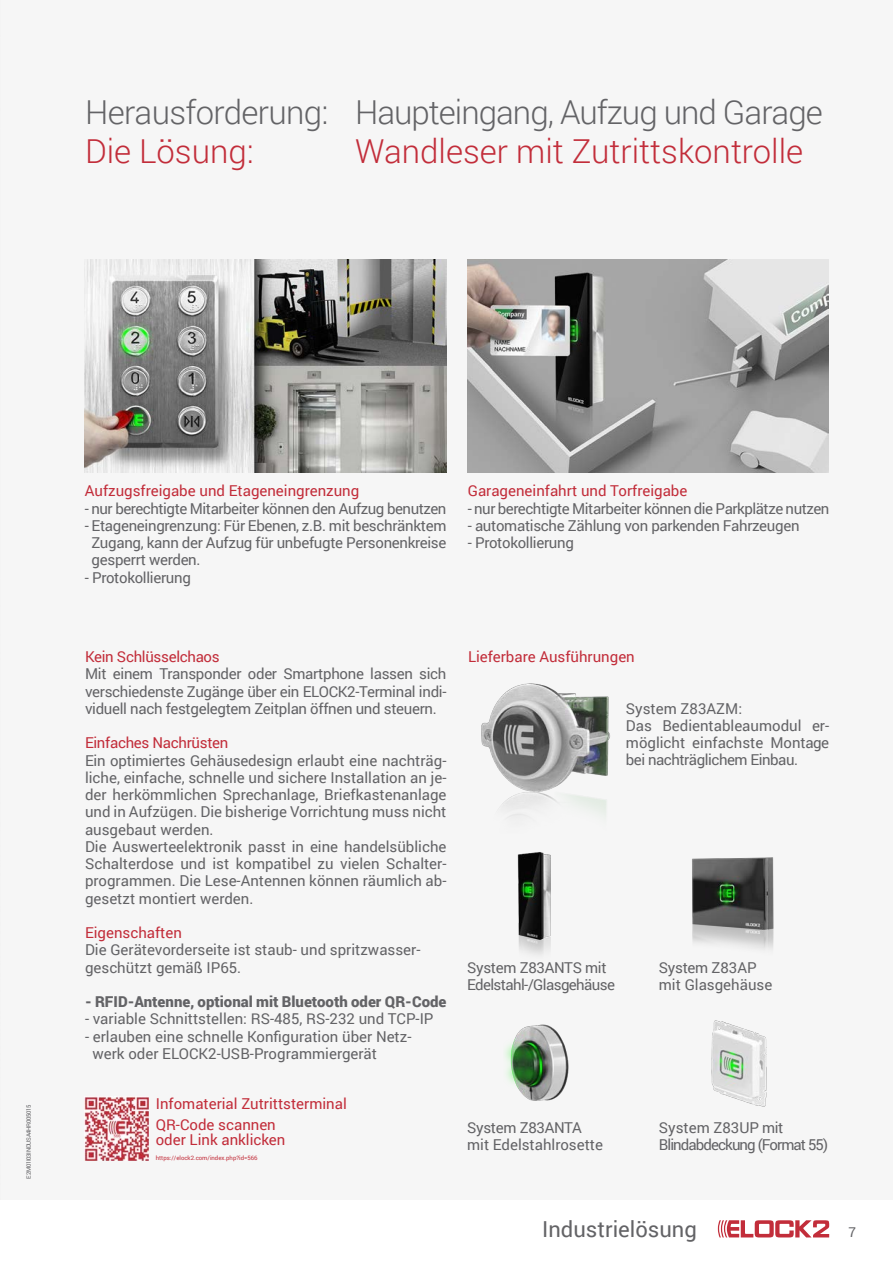
<style>
.page{position:relative;width:893px;height:1263px;background:#fff}
.page>*{position:absolute;margin:0;border:0;box-sizing:border-box;transform-origin:0 0}
.t1{font:300 33px "Roboto";letter-spacing:-.03em;color:#636366}
.t2{font:300 33px "Roboto";color:#c22d3a}
.t3{font:22.05px "Roboto";color:#636366}
.t4{font:15px/17.2px "Roboto";letter-spacing:-.02em;color:#636366;text-align:justify}
.t5{font:15px "Roboto";color:#636366}
.Absatzformat_1{font:15px "Roboto";color:#c22d3a}
.t6{font:900 15px "Roboto";color:#636366}
.Absatzformat_1-2{font:15px "Roboto";letter-spacing:-.02em;color:#c22d3a}
.t7{font:15px "Roboto";letter-spacing:-.06em;color:#636366}
.t8{font:15px "Roboto";letter-spacing:-.04em;color:#636366}
.t9{font:13.5px "Roboto";color:#636366}
.Absatzformat_1-3{font:6px "Roboto";color:#c22d3a}
.t10{font:6px "Roboto";letter-spacing:-.05em;color:#636366}
</style>
<div class="page">
<img style="left:85px;top:259px;width:361px;height:213px">
<img style="left:467px;top:259px;width:362px;height:213px">
<img style="left:517px;top:851px;width:34px;height:108px">
<img style="left:503px;top:1024px;width:66px;height:77px">
<img style="left:691px;top:857px;width:83px;height:98px">
<img style="left:481px;top:683px;width:130px;height:150px">
<img style="left:711px;top:1020px;width:56px;height:87px">
<svg style="left:718px;top:1220px;width:111px;height:17px"></svg>
<img style="left:85px;top:1097px;width:64px;height:64px">
<p class="t1" style="left:85px;top:89px;width:739px">Herausforderung: Haupteingang, Aufzug und Garage</p>
<p class="t2" style="left:85px;top:129px;width:170px">Die Lösung:</p>
<p class="t2" style="left:355px;top:129px;width:450px">Wandleser mit Zutrittskontrolle</p>
<p class="t10" style="left:25px;top:1178px;width:76px;rotate:-90deg">E2M01I03INDUSA4HR005015</p>
<p class="Absatzformat_1" style="left:85px;top:480px;width:276px">Aufzugsfreigabe und Etageneingrenzung</p>
<p class="t4" style="left:85px;top:499px;width:363px">- nur berechtigte Mitarbeiter können den Aufzug benutzen</p>
<p class="t4" style="left:85px;top:516px;width:363px">- Etageneingrenzung: Für Ebenen, z.B. mit beschränktem</p>
<p class="t4" style="left:91px;top:533px;width:356px">Zugang, kann der Aufzug für unbefugte Personenkreise</p>
<p class="t4" style="left:92px;top:551px;width:110px">gesperrt werden.</p>
<p class="t4" style="left:85px;top:568px;width:108px">- Protokollierung</p>
<p class="Absatzformat_1" style="left:468px;top:480px;width:221px">Garageneinfahrt und Torfreigabe</p>
<p class="t4" style="left:468px;top:499px;width:363px">- nur berechtigte Mitarbeiter können die Parkplätze nutzen</p>
<p class="t4" style="left:468px;top:516px;width:333px">- automatische Zählung von parkenden Fahrzeugen</p>
<p class="t4" style="left:468px;top:533px;width:108px">- Protokollierung</p>
<p class="Absatzformat_1-2" style="left:85px;top:646px;width:136px">Kein Schlüsselchaos</p>
<p class="t4" style="left:85px;top:665px;width:363px">Mit einem Transponder oder Smartphone lassen sich verschiedenste Zugänge über ein ELOCK2-Terminal indi&shy;viduell nach festgelegtem Zeitplan öffnen und steuern.</p>
<p class="Absatzformat_1-2" style="left:85px;top:732px;width:145px">Einfaches Nachrüsten</p>
<p class="t4" style="left:85px;top:751px;width:363px">Ein optimiertes Gehäusedesign erlaubt eine nachträg&shy;liche, einfache, schnelle und sichere Installation an je&shy;der herkömmlichen Sprechanlage, Briefkastenanlage und in Aufzügen. Die bisherige Vorrichtung muss nicht ausgebaut werden.</p>
<p class="t4" style="left:85px;top:837px;width:363px">Die Auswerteelektronik passt in eine handelsübliche Schalterdose und ist kompatibel zu vielen Schalter&shy;programmen. Die Lese-Antennen können räumlich ab&shy;gesetzt montiert werden.</p>
<p class="Absatzformat_1" style="left:85px;top:922px;width:98px">Eigenschaften</p>
<p class="t5" style="left:85px;top:939px;width:337px">Die Gerätevorderseite ist staub- und spritzwasser-</p>
<p class="t5" style="left:85px;top:957px;width:158px">geschützt gemäß IP65.</p>
<p class="t6" style="left:85px;top:991px;width:363px">- RFID-Antenne, optional mit Bluetooth oder QR-Code</p>
<p class="t5" style="left:85px;top:1008px;width:350px">- variable Schnittstellen: RS-485, RS-232 und TCP-IP</p>
<p class="t5" style="left:85px;top:1026px;width:328px">- erlauben eine schnelle Konfiguration über Netz-</p>
<p class="t5" style="left:93px;top:1043px;width:286px">werk oder ELOCK2-USB-Programmiergerät</p>
<p class="Absatzformat_1" style="left:156px;top:1093px;width:193px">Infomaterial Zutrittsterminal</p>
<p class="Absatzformat_1" style="left:156px;top:1114px;width:122px">QR-Code scannen</p>
<p class="Absatzformat_1" style="left:156px;top:1129px;width:131px">oder Link anklicken</p>
<p class="Absatzformat_1-3" style="left:156px;top:1153px;width:103px">https://elock2.com/index.php?id=566</p>
<p class="Absatzformat_1" style="left:468px;top:646px;width:168px">Lieferbare Ausführungen</p>
<p class="t5" style="left:626px;top:698px;width:118px">System Z83AZM:</p>
<p class="t4" style="left:626px;top:716px;width:205px">Das Bedientableaumodul er&shy;möglicht einfachste Montage bei nachträglichem Einbau.</p>
<p class="t4" style="left:467px;top:958px;width:141px">System Z83ANTS mit</p>
<p class="t8" style="left:467px;top:974px;width:149px">Edelstahl-/Glasgehäuse</p>
<p class="t4" style="left:659px;top:958px;width:99px">System Z83AP</p>
<p class="t5" style="left:659px;top:974px;width:115px">mit Glasgehäuse</p>
<p class="t4" style="left:467px;top:1118px;width:116px">System Z83ANTA</p>
<p class="t5" style="left:467px;top:1134px;width:137px">mit Edelstahlrosette</p>
<p class="t5" style="left:659px;top:1117px;width:126px">System Z83UP mit</p>
<p class="t7" style="left:659px;top:1134px;width:171px">Blindabdeckung (Format 55)</p>
<h2 class="t3" style="left:542px;top:1214px;width:156px">Industrielösung</h2>
<p class="t9" style="left:848px;top:1223px;width:9px">7</p>
</div>
